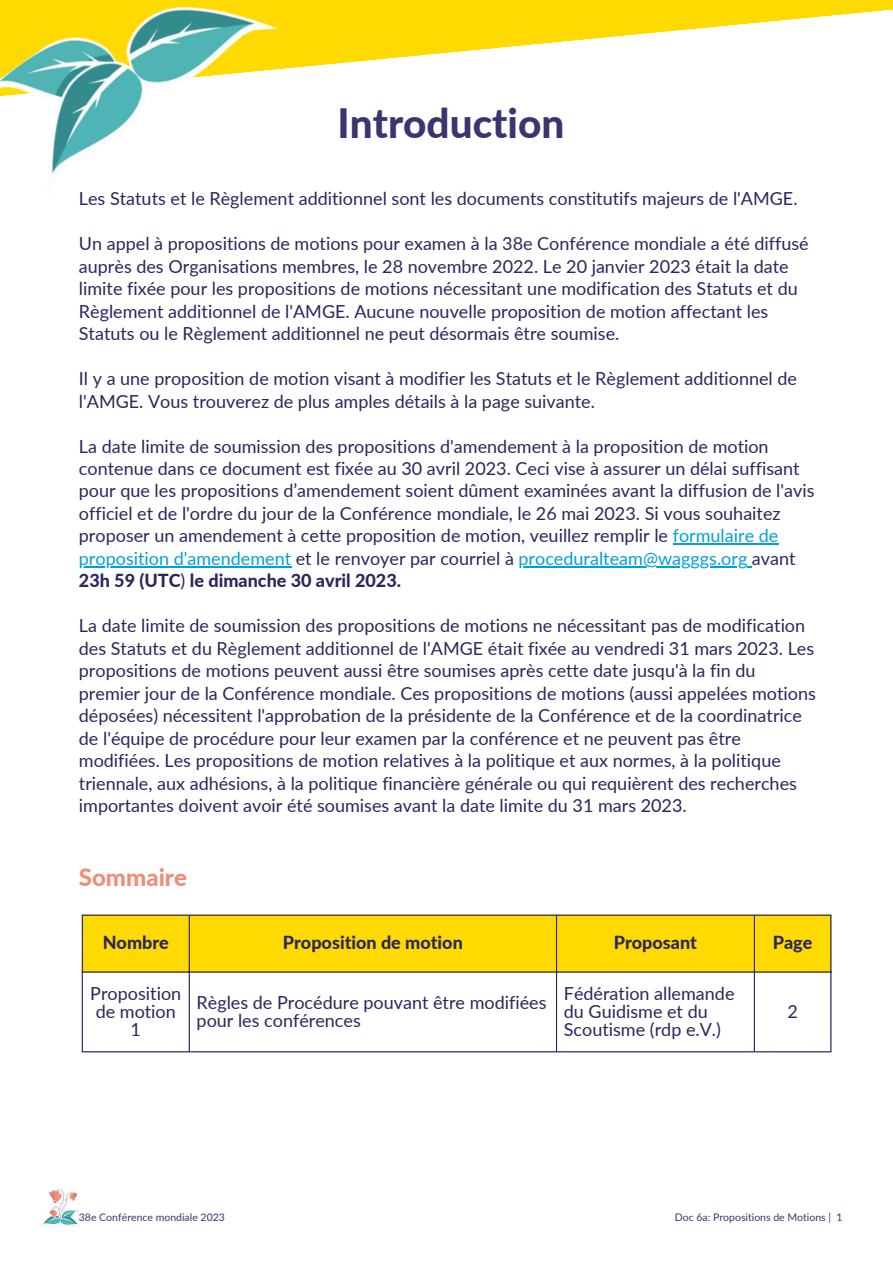
<style>
.page{position:relative;width:893px;height:1264px;background:#fff}
.page>*{position:absolute;margin:0;border:0;box-sizing:border-box;transform-origin:0 0}
.t1{font:800 40.5px "Lato";color:#383570}
.t2{font:800 24px "Lato";color:#ee8d7a}
.t3{font:18px/22.5px "Lato";color:#2a265e}
.t4{font:800 18px "Lato";color:#2a265e}
.t5{font:10.5px "Lato";color:#383570}
.s1{color:#00a0dd}
.s2{font-weight:800}
</style>
<div class="page">
<svg style="left:280px;top:0;width:612px;height:69px;fill:#ffda00"></svg>
<img style="left:0;top:0;width:280px;height:174px">
<div style="left:83px;top:915px;width:747px;height:56px;background:#ffda00"></div>
<hr style="left:82px;top:915px;width:1px;height:136px;background:#2a265e">
<hr style="left:189px;top:915px;width:1px;height:136px;background:#2a265e">
<hr style="left:556px;top:915px;width:1px;height:136px;background:#2a265e">
<hr style="left:753px;top:915px;width:1px;height:136px;background:#2a265e">
<hr style="left:830px;top:915px;width:1px;height:136px;background:#2a265e">
<hr style="left:82px;top:914px;width:749px;height:1px;background:#2a265e">
<hr style="left:82px;top:971px;width:749px;height:1px;background:#2a265e">
<hr style="left:82px;top:1051px;width:749px;height:1px;background:#2a265e">
<hr style="left:672px;top:543px;width:106px;height:1px;background:#00a0dd">
<hr style="left:79px;top:566px;width:212px;height:1px;background:#00a0dd">
<hr style="left:518px;top:566px;width:229px;height:1px;background:#00a0dd">
<img style="left:42px;top:1189px;width:37px;height:37px">
<h1 class="t1" style="left:337px;top:98px;width:228px">Introduction</h1>
<p class="t3" style="left:79px;top:187px;width:720px">Les Statuts et le Règlement additionnel sont les documents constitutifs majeurs de l'AMGE.</p>
<p class="t3" style="left:79px;top:232px;width:731px">Un appel à propositions de motions pour examen à la 38e Conférence mondiale a été diffusé auprès des Organisations membres, le 28 novembre 2022. Le 20 janvier 2023 était la date limite fixée pour les propositions de motions nécessitant une modification des Statuts et du Règlement additionnel de l'AMGE. Aucune nouvelle proposition de motion affectant les Statuts ou le Règlement additionnel ne peut désormais être soumise.</p>
<p class="t3" style="left:79px;top:367px;width:719px">Il y a une proposition de motion visant à modifier les Statuts et le Règlement additionnel de l'AMGE. Vous trouverez de plus amples détails à la page suivante.</p>
<p class="t3" style="left:79px;top:434px;width:737px">La date limite de soumission des propositions d'amendement à la proposition de motion contenue dans ce document est fixée au 30 avril 2023. Ceci vise à assurer un délai suffisant pour que les propositions d’amendement soient dûment examinées avant la diffusion de l'avis officiel et de l'ordre du jour de la Conférence mondiale, le 26 mai 2023. Si vous souhaitez proposer un amendement à cette proposition de motion, veuillez remplir le <span class="s1">formulaire de proposition d'amendement</span> et le renvoyer par courriel à <span class="s1">proceduralteam@wagggs.org</span> avant <span class="s2">23h 59 (UTC</span>) <span class="s2">le dimanche 30 avril 2023.</span></p>
<p class="t3" style="left:79px;top:614px;width:738px">La date limite de soumission des propositions de motions ne nécessitant pas de modification des Statuts et du Règlement additionnel de l'AMGE était fixée au vendredi 31 mars 2023. Les propositions de motions peuvent aussi être soumises après cette date jusqu'à la fin du premier jour de la Conférence mondiale. Ces propositions de motions (aussi appelées motions déposées) nécessitent l'approbation de la présidente de la Conférence et de la coordinatrice de l'équipe de procédure pour leur examen par la conférence et ne peuvent pas être modifiées. Les propositions de motion relatives à la politique et aux normes, à la politique triennale, aux adhésions, à la politique financière générale ou qui requièrent des recherches importantes doivent avoir été soumises avant la date limite du 31 mars 2023.</p>
<h2 class="t2" style="left:79px;top:861px;width:109px">Sommaire</h2>
<p class="t4" style="left:103px;top:931px;width:68px">Nombre</p>
<p class="t4" style="left:283px;top:931px;width:181px">Proposition de motion</p>
<p class="t4" style="left:613px;top:931px;width:85px">Proposant</p>
<p class="t4" style="left:772px;top:931px;width:41px">Page</p>
<p class="t3" style="left:90px;top:983px;width:92px;line-height:18px;text-align:center">Proposition de motion<br>1</p>
<p class="t3" style="left:196px;top:992px;width:351px;line-height:18px">Règles de Procédure pouvant être modifiées pour les conférences</p>
<p class="t3" style="left:563px;top:983px;width:172px;line-height:18px">Fédération allemande du Guidisme et du<br>Scoutisme (rdp e.V.)</p>
<p class="t3" style="left:787px;top:999px;width:12px">2</p>
<p class="t5" style="left:79px;top:1210px;width:147px">38e Conférence mondiale 2023</p>
<p class="t5" style="left:674px;top:1210px;width:169px">Doc 6a: Propositions de Motions | 1</p>
</div>
